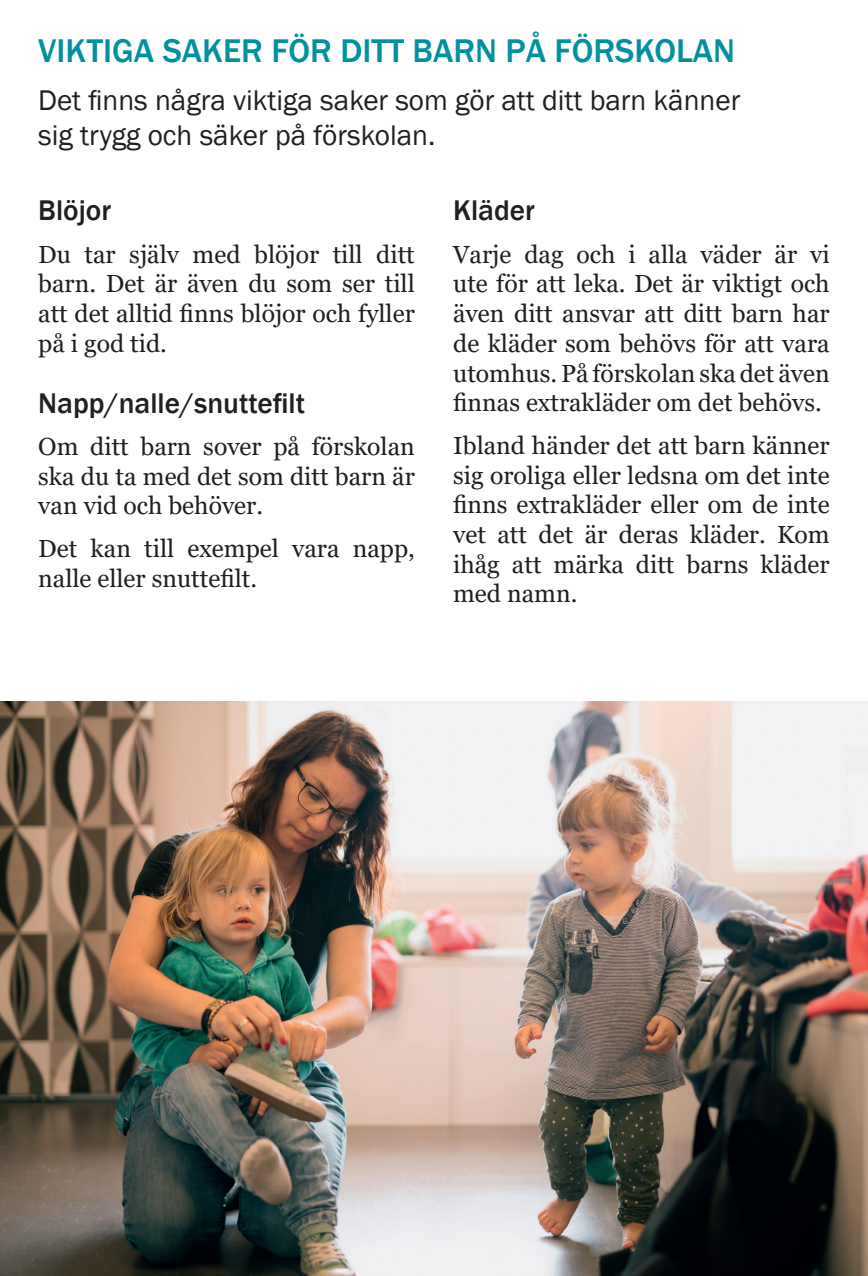
<style>
.page{position:relative;width:868px;height:1276px;background:#fff}
.page>*{position:absolute;margin:0;border:0;box-sizing:border-box;transform-origin:0 0}
.t1{font:500 33.75px "Franklin Gothic";color:#00919f}
.t2{font:29.25px/35.1px "Franklin Gothic";color:#231f20}
.t3{font:500 29.25px "Franklin Gothic";color:#231f20}
.t4{font:24.75px/29.7px "Georgia";color:#231f20;text-align:justify}
</style>
<div class="page">
<img style="left:0;top:702px;width:867px;height:574px">
<h1 class="t1" style="left:38px;top:30px;width:698px">VIKTIGA SAKER FÖR DITT BARN PÅ FÖRSKOLAN</h1>
<p class="t2" style="left:38px;top:83px;width:703px">Det finns några viktiga saker som gör att ditt barn känner sig trygg och säker på förskolan.</p>
<p class="t3" style="left:38px;top:192px;width:74px">Blöjor</p>
<p class="t4" style="left:38px;top:240px;width:378px">Du tar själv med blöjor till ditt barn. Det är även du som ser till att det alltid finns blöjor och fyller på i god tid.</p>
<p class="t3" style="left:38px;top:385px;width:268px">Napp/nalle/snuttefilt</p>
<p class="t4" style="left:38px;top:432px;width:378px">Om ditt barn sover på förskolan ska du ta med det som ditt barn är van vid och behöver.</p>
<p class="t4" style="left:38px;top:534px;width:378px">Det kan till exempel vara napp, nalle eller snuttefilt.</p>
<p class="t3" style="left:453px;top:192px;width:83px">Kläder</p>
<p class="t4" style="left:453px;top:240px;width:378px">Varje dag och i alla väder är vi ute för att leka. Det är viktigt och även ditt ansvar att ditt barn har de kläder som behövs för att vara utomhus. På förskolan ska det även finnas extrakläder om det behövs.</p>
<p class="t4" style="left:453px;top:431px;width:378px">Ibland händer det att barn känner sig oroliga eller ledsna om det inte finns extrakläder eller om de inte vet att det är deras kläder. Kom ihåg att märka ditt barns kläder med namn.</p>
</div>
